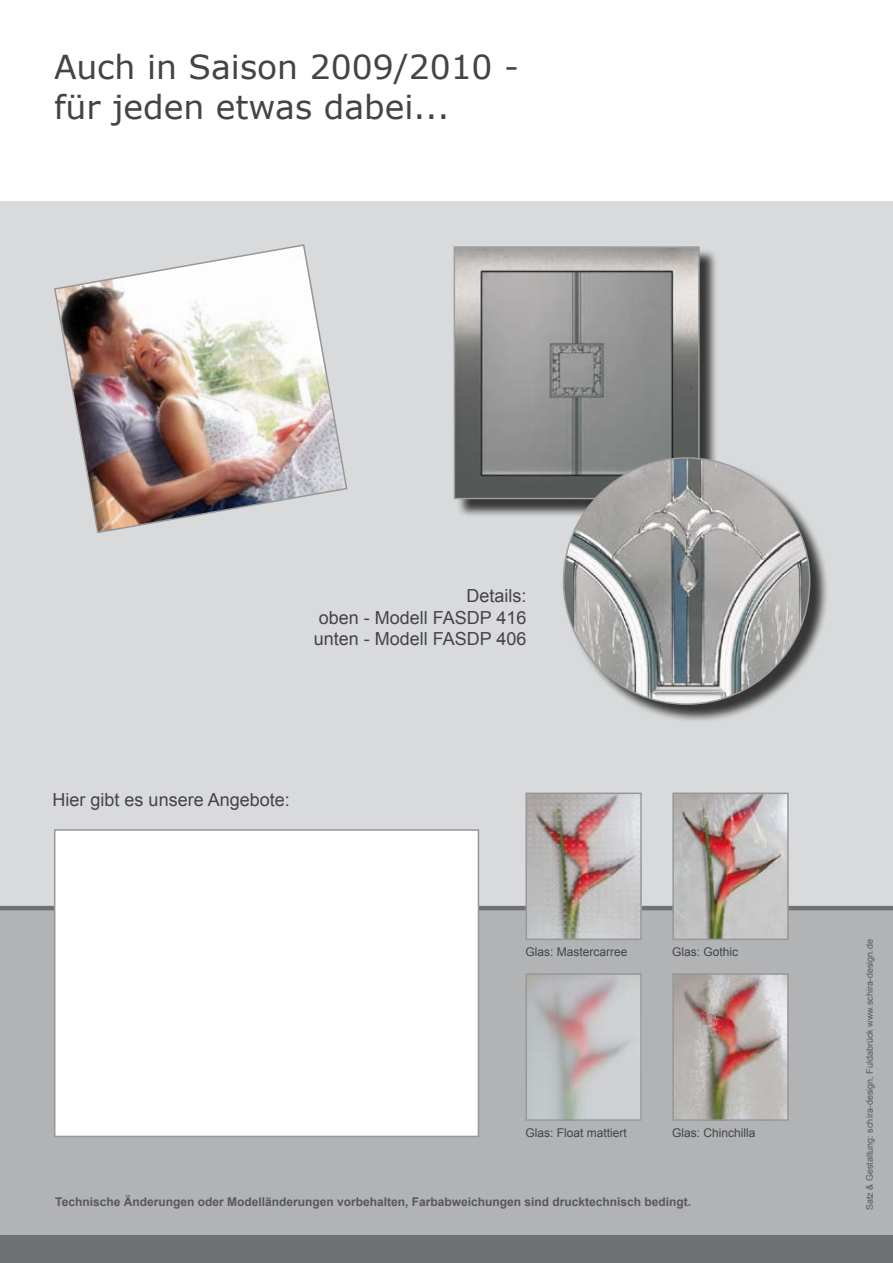
<style>
.page{position:relative;width:893px;height:1263px;background:#d9dadb}
.page>*{position:absolute;margin:0;border:0;box-sizing:border-box;transform-origin:0 0}
.t1{font:33px/39.6px "Verdana";color:#444446}
.t2{font:18px/21.6px "Arial";color:#444446;text-align:justify}
.t3{font:700 12px "Arial";color:#58585a}
.t4{font:12px "Arial";color:#444446}
.t5{font:9px "Arial";color:#58585a}
</style>
<div class="page">
<div style="left:0;top:907px;width:893px;height:340px;background:#b1b3b4"></div>
<div style="left:0;top:1235px;width:893px;height:28px;background:#707173"></div>
<hr style="left:0;top:906px;width:893px;height:4px;background:#707173">
<div style="left:0;top:0;width:893px;height:201px;background:#fff"></div>
<div style="left:54px;top:829px;width:425px;height:308px;background:#fff;border:2px solid #969799"></div>
<img style="left:528px;top:795px;width:111px;height:142px">
<div style="left:525px;top:792px;width:117px;height:148px;border:2px solid #969799"></div>
<img style="left:675px;top:795px;width:111px;height:142px">
<div style="left:672px;top:792px;width:117px;height:148px;border:2px solid #969799"></div>
<img style="left:528px;top:976px;width:111px;height:142px">
<div style="left:525px;top:973px;width:117px;height:148px;border:2px solid #969799"></div>
<img style="left:675px;top:976px;width:111px;height:142px">
<div style="left:672px;top:973px;width:117px;height:148px;border:2px solid #969799"></div>
<img style="left:54px;top:244px;width:294px;height:290px">
<div style="left:456px;top:249px;width:262px;height:269px;background:#000;opacity:.75"></div>
<img style="left:457px;top:249px;width:240px;height:247px">
<div style="left:454px;top:246px;width:246px;height:253px;border:2px solid #9c9d9f"></div>
<div style="left:565px;top:459px;width:264px;height:264px;background:#000;opacity:.75"></div>
<img style="left:563px;top:458px;width:247px;height:246px;border-radius:123px">
<h1 class="t1" style="left:54px;top:48px;width:467px">Auch in Saison 2009/2010 - für jeden etwas dabei...</h1>
<h2 class="t2" style="left:314px;top:585px;width:214px;text-indent:153px">Details: oben - Modell FASDP 416 unten - Modell FASDP 406</h2>
<h2 class="t2" style="left:53px;top:789px;width:239px">Hier gibt es unsere Angebote:</h2>
<p class="t4" style="left:525px;top:943px;width:104px">Glas: Mastercarree</p>
<p class="t4" style="left:672px;top:943px;width:68px">Glas: Gothic</p>
<p class="t4" style="left:525px;top:1125px;width:103px">Glas: Float mattiert</p>
<p class="t4" style="left:672px;top:1125px;width:85px">Glas: Chinchilla</p>
<p class="t3" style="left:55px;top:1194px;width:637px">Technische Änderungen oder Modelländerungen vorbehalten, Farbabweichungen sind drucktechnisch bedingt.</p>
<p class="t5" style="left:864px;top:1210px;width:272px;rotate:-90deg">Satz &amp; Gestaltung: schira-design, Fuldabrück www.schira-design.de</p>
</div>
